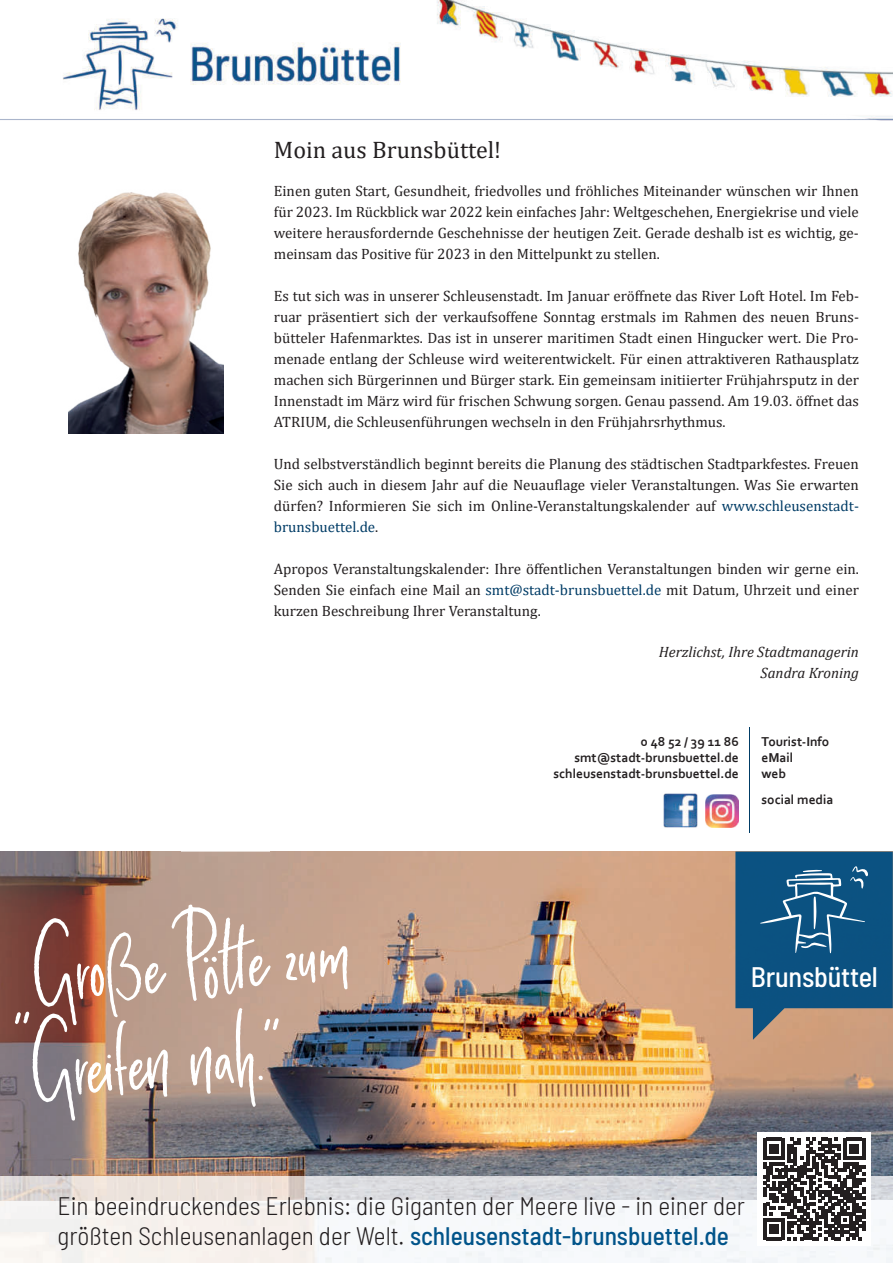
<style>
.page{position:relative;width:893px;height:1263px;background:#fff}
.page>*{position:absolute;margin:0;border:0;box-sizing:border-box;transform-origin:0 0}
.t1{font:129px/95.1px "Milano Sky";color:#fff}
.t2{font:500 semi-condensed 28.2px "Barlow";letter-spacing:-.01em;color:#fff}
.t3{font:300 semi-condensed 25.35px/29.8px "Barlow";color:#231f20}
.t4{font:24px "Cambria";color:#231f20}
.t5{font:15px/21px "Cambria";color:#231f20;text-align:justify}
.t6{font:italic 15px/21px "Cambria";color:#231f20;text-align:right}
.t7{font:700 13.5px/16.2px "Corbel";color:#231f20;text-align:right}
.s1{color:#003c66}
.s2{font-weight:500;color:#01548a}
</style>
<div class="page">
<img style="left:663px;top:793px;width:35px;height:35px">
<hr style="left:749px;top:727px;width:1px;height:106px;background:#003c66">
<img style="left:705px;top:794px;width:34px;height:33px">
<img style="left:0;top:851px;width:893px;height:412px">
<img style="left:735px;top:851px;width:158px;height:189px">
<svg style="left:760px;top:866px;width:108px;height:88px;background:#296791"></svg>
<svg style="left:218px;top:917px;width:130px;height:77px;background:#ceb2a2"></svg>
<div style="left:757px;top:1132px;width:114px;height:113px;background:#fff"></div>
<svg style="left:763px;top:1138px;width:102px;height:102px"></svg>
<img style="left:68px;top:192px;width:155px;height:241px">
<img style="left:0;top:0;width:893px;height:121px">
<svg style="left:14px;top:1011px;width:16px;height:13px"></svg>
<h3 class="t4" style="left:274px;top:141px;width:229px">Moin aus Brunsbüttel!</h3>
<p class="t5" style="left:274px;top:181px;width:587px">Einen guten Start, Gesundheit, friedvolles und fröhliches Miteinander wünschen wir Ihnen für 2023. Im Rückblick war 2022 kein einfaches Jahr: Weltgeschehen, Energiekrise und viele weitere herausfordernde Geschehnisse der heutigen Zeit. Gerade deshalb ist es wichtig, ge&shy;meinsam das Positive für 2023 in den Mittelpunkt zu stellen.</p>
<p class="t5" style="left:274px;top:286px;width:587px">Es tut sich was in unserer Schleusenstadt. Im Januar eröffnete das River Loft Hotel. Im Feb&shy;ruar präsentiert sich der verkaufsoffene Sonntag erstmals im Rahmen des neuen Bruns&shy;bütteler Hafenmarktes. Das ist in unserer maritimen Stadt einen Hingucker wert. Die Pro&shy;menade entlang der Schleuse wird weiterentwickelt. Für einen attraktiveren Rathausplatz machen sich Bürgerinnen und Bürger stark. Ein gemeinsam initiierter Frühjahrsputz in der Innenstadt im März wird für frischen Schwung sorgen. Genau passend. Am 19.03. öffnet das ATRIUM, die Schleusenführungen wechseln in den Frühjahrsrhythmus.</p>
<p class="t5" style="left:274px;top:454px;width:587px">Und selbstverständlich beginnt bereits die Planung des städtischen Stadtparkfestes. Freuen Sie sich auch in diesem Jahr auf die Neuauflage vieler Veranstaltungen. Was Sie erwarten dürfen? Informieren Sie sich im Online-Veranstaltungskalender auf <span class="s1">www.schleusenstadt&shy;brunsbuettel.de</span>.</p>
<p class="t5" style="left:274px;top:558px;width:587px">Apropos Veranstaltungskalender: Ihre öffentlichen Veranstaltungen binden wir gerne ein.<br>Senden Sie einfach eine Mail an <span class="s1">smt@stadt-brunsbuettel.de</span> mit Datum, Uhrzeit und einer kurzen Beschreibung Ihrer Veranstaltung.</p>
<p class="t6" style="left:659px;top:643px;width:202px">Herzlichst, Ihre Stadtmanagerin<br>Sandra Kroning</p>
<h1 class="t1" style="left:19px;top:930px;width:258px;rotate:-4deg">Große Pö<br>Greifen nah.“</h1>
<p class="t7" style="left:554px;top:734px;width:187px">0 48 52 / 39 11 86 smt@stadt-brunsbuettel.de schleusenstadt-brunsbuettel.de</p>
<p class="t7" style="left:761px;top:734px;width:69px;text-align:left">Tourist-Info eMail<br>web</p>
<p class="t7" style="left:761px;top:792px;width:73px">social media</p>
<h2 class="t2" style="left:751px;top:957px;width:129px">Brunsbüttel</h2>
<h3 class="t3" style="left:58px;top:1189px;width:689px">Ein beeindruckendes Erlebnis: die Giganten der Meere live - in einer der größten Schleusenanlagen der Welt. <span class="s2">schleusenstadt-brunsbuettel.de</span></h3>
</div>
